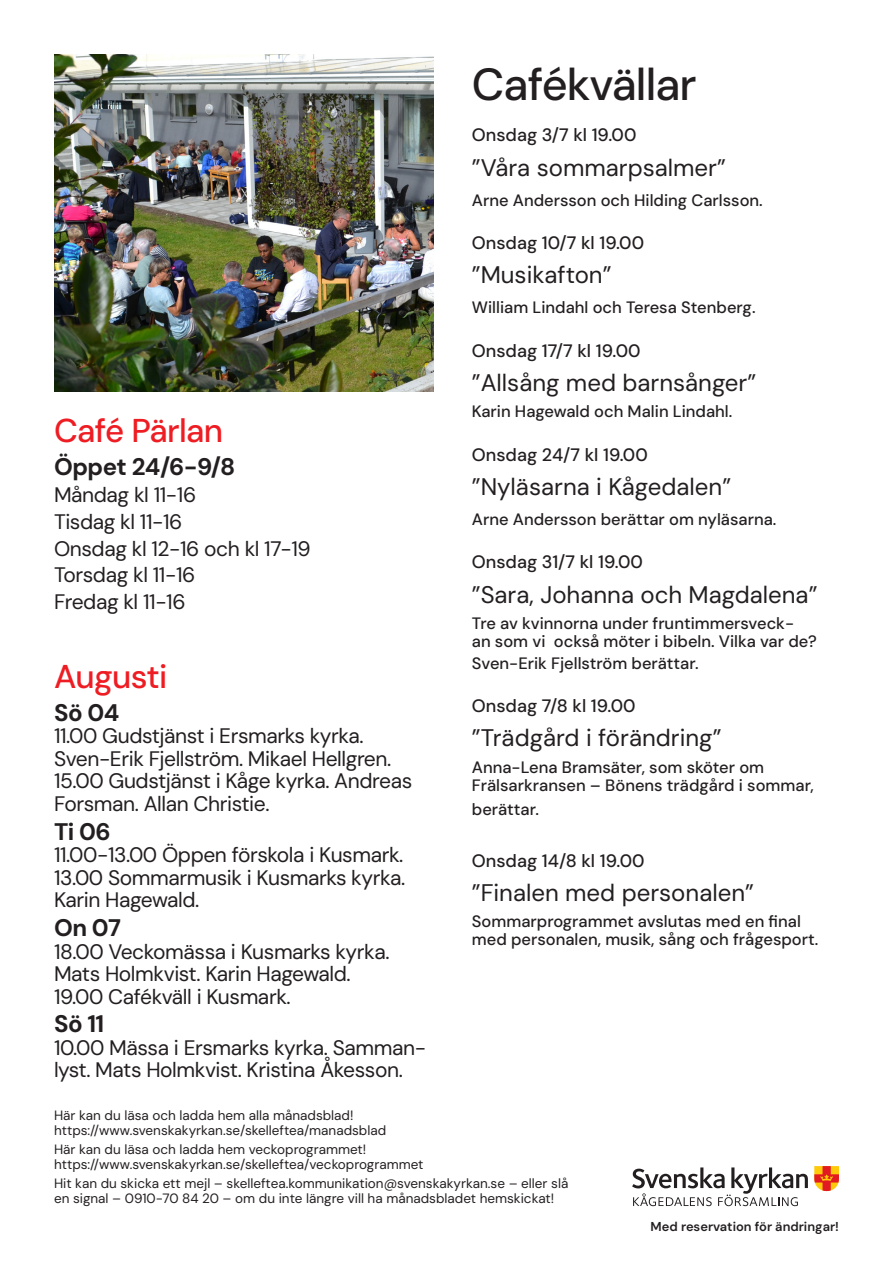
<style>
.page{position:relative;width:893px;height:1263px;background:#fff}
.page>*{position:absolute;margin:0;border:0;box-sizing:border-box;transform-origin:0 0}
.VaxaToppRubrik{font:500 45px "DM Sans";letter-spacing:-.02em;color:#231f20}
.VaxaManad{font:500 33px "DM Sans";letter-spacing:-.02em;color:#ee1d23}
.Detaljtext_och_listor{font:24px "DM Sans";color:#231f20}
.Text{font:700 24px "DM Sans";letter-spacing:-.02em;color:#231f20}
.Text-2{font:21px/22.5px "DM Sans";letter-spacing:-.02em;color:#231f20}
.Detaljtext_och_listor-2{font:500 18px "DM Sans";color:#231f20}
.Detaljtext_och_listor-3{font:500 16.5px/18px "DM Sans";color:#231f20}
.VaxaBildText{font:13.5px/15px "DM Sans";color:#231f20}
.KontaktTitel{font:600 12.9px "DM Sans";color:#231f20}
</style>
<div class="page">
<svg style="left:814px;top:1166px;width:25px;height:25px"></svg>
<svg style="left:632px;top:1167px;width:176px;height:39px"></svg>
<img style="left:54px;top:54px;width:380px;height:338px">
<p class="VaxaManad" style="left:54px;top:410px;width:171px">Café Pärlan</p>
<p class="Text" style="left:54px;top:452px;width:183px">Öppet 24/6-9/8</p>
<p class="Text-2" style="left:54px;top:483px;width:144px">Måndag kl 11-16</p>
<p class="Text-2" style="left:54px;top:510px;width:130px">Tisdag kl 11-16</p>
<p class="Text-2" style="left:54px;top:537px;width:258px">Onsdag kl 12-16 och kl 17-19</p>
<p class="Text-2" style="left:54px;top:564px;width:143px">Torsdag kl 11-16</p>
<p class="Text-2" style="left:54px;top:590px;width:133px">Fredag kl 11-16</p>
<p class="VaxaManad" style="left:54px;top:656px;width:115px">Augusti</p>
<p class="Text" style="left:54px;top:697px;width:67px">Sö 04</p>
<p class="Text-2" style="left:54px;top:725px;width:339px">11.00 Gudstjänst i Ersmarks kyrka.<br>Sven-Erik Fjellström. Mikael Hellgren.</p>
<p class="Text-2" style="left:54px;top:770px;width:360px">15.00 Gudstjänst i Kåge kyrka. Andreas<br>Forsman. Allan Christie.</p>
<p class="Text" style="left:54px;top:816px;width:58px">Ti 06</p>
<p class="Text-2" style="left:54px;top:843px;width:351px">11.00-13.00 Öppen förskola i Kusmark.</p>
<p class="Text-2" style="left:54px;top:866px;width:353px">13.00 Sommarmusik i Kusmarks kyrka.<br>Karin Hagewald.</p>
<p class="Text" style="left:54px;top:912px;width:68px">On 07</p>
<p class="Text-2" style="left:54px;top:940px;width:337px">18.00 Veckomässa i Kusmarks kyrka.<br>Mats Holmkvist. Karin Hagewald.</p>
<p class="Text-2" style="left:54px;top:985px;width:238px">19.00 Cafékväll i Kusmark.</p>
<p class="Text" style="left:54px;top:1009px;width:52px">Sö 11</p>
<p class="Text-2" style="left:54px;top:1036px;width:374px">10.00 Mässa i Ersmarks kyrka. Samman&shy;lyst. Mats Holmkvist. Kristina Åkesson.</p>
<p class="VaxaToppRubrik" style="left:472px;top:56px;width:226px">Cafékvällar</p>
<p class="Detaljtext_och_listor-2" style="left:472px;top:124px;width:166px">Onsdag 3/7 kl 19.00</p>
<p class="Detaljtext_och_listor" style="left:472px;top:152px;width:256px">”Våra sommarpsalmer”</p>
<p class="Detaljtext_och_listor-3" style="left:472px;top:191px;width:292px">Arne Andersson och Hilding Carlsson.</p>
<p class="Detaljtext_och_listor-2" style="left:472px;top:231px;width:174px">Onsdag 10/7 kl 19.00</p>
<p class="Detaljtext_och_listor" style="left:472px;top:260px;width:141px">”Musikafton”</p>
<p class="Detaljtext_och_listor-3" style="left:472px;top:298px;width:285px">William Lindahl och Teresa Stenberg.</p>
<p class="Detaljtext_och_listor-2" style="left:472px;top:339px;width:170px">Onsdag 17/7 kl 19.00</p>
<p class="Detaljtext_och_listor" style="left:472px;top:368px;width:286px">”Allsång med barnsånger”</p>
<p class="Detaljtext_och_listor-3" style="left:472px;top:403px;width:262px">Karin Hagewald och Malin Lindahl.</p>
<p class="Detaljtext_och_listor-2" style="left:472px;top:443px;width:177px">Onsdag 24/7 kl 19.00</p>
<p class="Detaljtext_och_listor" style="left:472px;top:472px;width:261px">”Nyläsarna i Kågedalen”</p>
<p class="Detaljtext_och_listor-3" style="left:472px;top:510px;width:306px">Arne Andersson berättar om nyläsarna.</p>
<p class="Detaljtext_och_listor-2" style="left:472px;top:551px;width:172px">Onsdag 31/7 kl 19.00</p>
<p class="Detaljtext_och_listor" style="left:472px;top:579px;width:347px">”Sara, Johanna och Magdalena”</p>
<p class="Detaljtext_och_listor-3" style="left:472px;top:614px;width:346px">Tre av kvinnorna under fruntimmersveck&shy;an som vi också möter i bibeln. Vilka var de?</p>
<p class="Detaljtext_och_listor-3" style="left:472px;top:654px;width:228px">Sven-Erik Fjellström berättar.</p>
<p class="Detaljtext_och_listor-2" style="left:472px;top:694px;width:165px">Onsdag 7/8 kl 19.00</p>
<p class="Detaljtext_och_listor" style="left:472px;top:723px;width:251px">”Trädgård i förändring”</p>
<p class="Detaljtext_och_listor-3" style="left:472px;top:758px;width:343px">Anna-Lena Bramsäter, som sköter om<br>Frälsarkransen – Bönens trädgård i sommar,</p>
<p class="Detaljtext_och_listor-3" style="left:472px;top:800px;width:69px">berättar.</p>
<p class="Detaljtext_och_listor-2" style="left:472px;top:849px;width:174px">Onsdag 14/8 kl 19.00</p>
<p class="Detaljtext_och_listor" style="left:472px;top:878px;width:284px">”Finalen med personalen”</p>
<p class="Detaljtext_och_listor-3" style="left:472px;top:912px;width:348px">Sommarprogrammet avslutas med en final med personalen, musik, sång och frågesport.</p>
<p class="VaxaBildText" style="left:54px;top:1107px;width:301px">Här kan du läsa och ladda hem alla månadsblad!</p>
<p class="VaxaBildText" style="left:54px;top:1122px;width:334px">https://www.svenskakyrkan.se/skelleftea/manadsblad</p>
<p class="VaxaBildText" style="left:54px;top:1141px;width:314px">Här kan du läsa och ladda hem veckoprogrammet!</p>
<p class="VaxaBildText" style="left:54px;top:1156px;width:371px">https://www.svenskakyrkan.se/skelleftea/veckoprogrammet</p>
<p class="VaxaBildText" style="left:54px;top:1176px;width:516px">Hit kan du skicka ett mejl – skelleftea.kommunikation@svenskakyrkan.se – eller slå en signal – 0910-70 84 20 – om du inte längre vill ha månadsbladet hemskickat!</p>
<p class="KontaktTitel" style="left:651px;top:1218px;width:190px">Med reservation för ändringar!</p>
</div>
